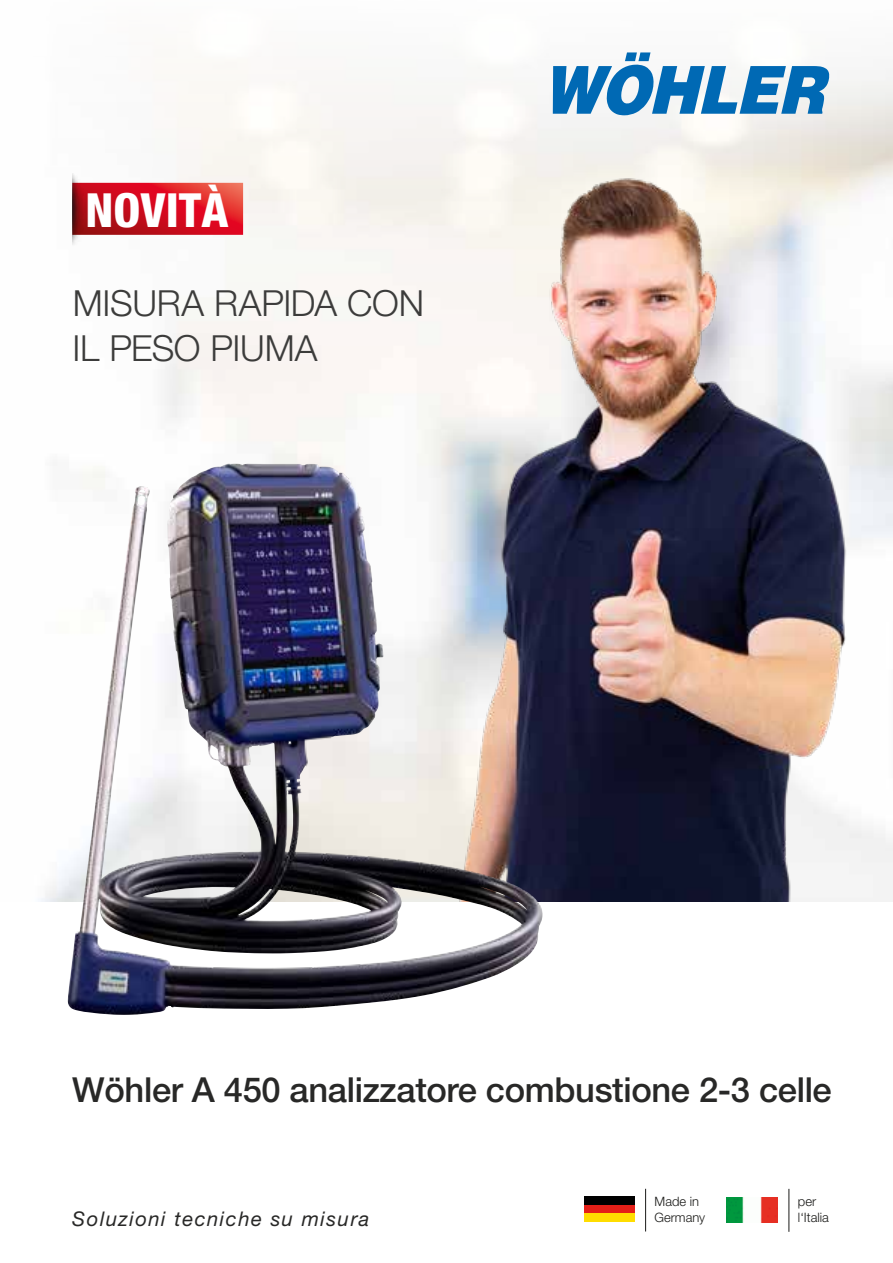
<style>
.page{position:relative;width:893px;height:1263px;background:#fff}
.page>*{position:absolute;margin:0;border:0;box-sizing:border-box;transform-origin:0 0}
.t1{font:800 condensed 47.1px "Helvetica Neue LT";color:#fff}
.t2{font:300 36px/45px "Helvetica Neue LT";letter-spacing:-.01em;color:#3c3c3b}
.t3{font:500 34.5px "Helvetica Neue LT";letter-spacing:-.01em;color:#282827}
.t4{font:italic 20.25px "Helvetica Neue LT";letter-spacing:.075em;color:#282827}
.t5{font:300 13.05px/15.6px "Helvetica Neue LT";color:#1b1b19}
.t6{font:300 12.9px/15.5px "Helvetica Neue LT";color:#1b1b19}
</style>
<div class="page">
<svg style="left:553px;top:52px;width:276px;height:63px"></svg>
<hr style="left:788px;top:1189px;width:1px;height:42px;background:#1b1b19">
<img style="left:727px;top:1198px;width:50px;height:25px">
<div style="left:584px;top:1197px;width:50px;height:8px;background:#000"></div>
<div style="left:584px;top:1205px;width:50px;height:8px;background:#e41f18"></div>
<div style="left:584px;top:1213px;width:50px;height:9px;background:#fd0"></div>
<hr style="left:645px;top:1189px;width:1px;height:42px;background:#1b1b19">
<svg style="left:86px;top:183px;width:157px;height:52px;background:#d11623"></svg>
<img style="left:72px;top:170px;width:14px;height:77px">
<img style="left:352px;top:170px;width:530px;height:731px">
<img style="left:68px;top:464px;width:477px;height:551px">
<h1 class="t1" style="left:86px;top:181px;width:145px">NOVITÀ</h1>
<p class="t2" style="left:72px;top:280px;width:353px">MISURA RAPIDA CON<br>IL PESO PIUMA</p>
<p class="t3" style="left:72px;top:1069px;width:761px">Wöhler A 450 analizzatore combustione 2-3 celle</p>
<p class="t6" style="left:655px;top:1193px;width:52px">Made in<br>Germany</p>
<p class="t4" style="left:72px;top:1206px;width:299px">Soluzioni tecniche su misura</p>
<p class="t5" style="left:798px;top:1193px;width:33px">per l‘Italia</p>
</div>
